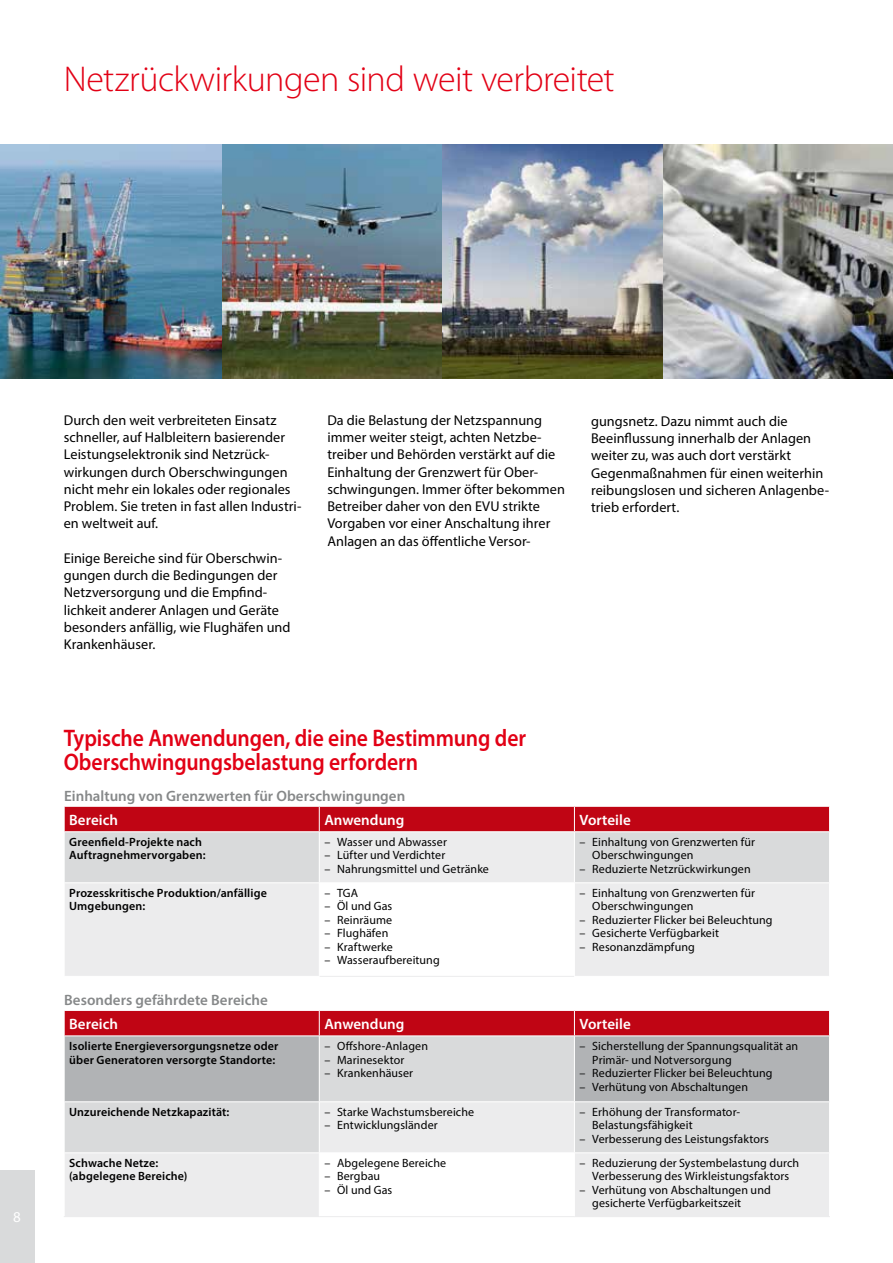
<style>
.page{position:relative;width:893px;height:1263px;background:#fff}
.page>*{position:absolute;margin:0;border:0;box-sizing:border-box;transform-origin:0 0}
.t1{font:300 36px "Myriad Pro";letter-spacing:-.015em;color:#e20015}
.t2{font:600 24px/24px "Myriad Pro";letter-spacing:-.005em;color:#e20015;scale:.9 1}
.t3{font:600 15px "Myriad Pro";letter-spacing:.005em;color:#868889}
.t4{font:600 15px "Myriad Pro";color:#fff}
.t5{font:15px "Myriad Pro";color:#fff}
.t6{font:14.25px/17.2px "Myriad Pro";letter-spacing:.005em;color:#000}
.t7{font:12px/13.5px "Myriad Pro";letter-spacing:.01em;color:#000}
.t8{font:600 12px/13.5px "Myriad Pro";letter-spacing:.01em;color:#000}
</style>
<div class="page">
<img style="left:0;top:144px;width:442px;height:234px">
<img style="left:442px;top:144px;width:451px;height:234px">
<div style="left:0;top:1170px;width:34px;height:93px;background:#d9dadb"></div>
<svg style="left:65px;top:832px;width:764px;height:384px;background:#e8e8e9"></svg>
<svg style="left:319px;top:883px;width:255px;height:333px"></svg>
<svg style="left:65px;top:1036px;width:764px;height:65px;background:#bec0c1"></svg>
<div style="left:64px;top:806px;width:766px;height:25px;background:#c00514"></div>
<hr style="left:319px;top:832px;width:1px;height:50px;background:#fff">
<hr style="left:574px;top:832px;width:1px;height:50px;background:#fff">
<hr style="left:64px;top:882px;width:255px;height:1px;background:#fff">
<hr style="left:319px;top:882px;width:255px;height:1px;background:#fff">
<hr style="left:319px;top:883px;width:1px;height:93px;background:#fff">
<hr style="left:574px;top:882px;width:256px;height:1px;background:#fff">
<hr style="left:574px;top:883px;width:1px;height:93px;background:#fff">
<hr style="left:64px;top:976px;width:256px;height:1px;background:#fff">
<hr style="left:574px;top:976px;width:256px;height:1px;background:#fff">
<hr style="left:320px;top:976px;width:254px;height:1px;background:#ececed">
<div style="left:64px;top:1010px;width:766px;height:25px;background:#c00514"></div>
<hr style="left:64px;top:1035px;width:255px;height:1px;background:#fff">
<hr style="left:319px;top:1035px;width:255px;height:1px;background:#fff">
<hr style="left:319px;top:1036px;width:1px;height:65px;background:#fff">
<hr style="left:574px;top:1035px;width:256px;height:1px;background:#fff">
<hr style="left:574px;top:1036px;width:1px;height:65px;background:#fff">
<hr style="left:64px;top:1101px;width:255px;height:1px;background:#fff">
<hr style="left:319px;top:1101px;width:255px;height:1px;background:#fff">
<hr style="left:319px;top:1102px;width:1px;height:50px;background:#fff">
<hr style="left:574px;top:1101px;width:256px;height:1px;background:#fff">
<hr style="left:574px;top:1102px;width:1px;height:50px;background:#fff">
<hr style="left:64px;top:1152px;width:255px;height:1px;background:#fff">
<hr style="left:319px;top:1152px;width:255px;height:1px;background:#fff">
<hr style="left:319px;top:1153px;width:1px;height:63px;background:#fff">
<hr style="left:574px;top:1152px;width:256px;height:1px;background:#fff">
<hr style="left:574px;top:1153px;width:1px;height:63px;background:#fff">
<hr style="left:64px;top:1216px;width:255px;height:1px;background:#ececed">
<hr style="left:319px;top:1216px;width:255px;height:1px;background:#ececed">
<hr style="left:574px;top:1216px;width:256px;height:1px;background:#ececed">
<h1 class="t1" style="left:64px;top:59px;width:552px">Netzrückwirkungen sind weit verbreitet</h1>
<p class="t5" style="left:13px;top:1208px;width:9px">8</p>
<p class="t6" style="left:64px;top:411px;width:239px">Durch den weit verbreiteten Einsatz schneller, auf Halbleitern basierender Leistungselektronik sind Netzrück&shy;wirkungen durch Oberschwingungen nicht mehr ein lokales oder regionales Problem. Sie treten in fast allen Industri&shy;en weltweit auf.</p>
<p class="t6" style="left:64px;top:549px;width:228px">Einige Bereiche sind für Oberschwin&shy;gungen durch die Bedingungen der<br>Netzversorgung und die Empfind&shy;lichkeit anderer Anlagen und Geräte besonders anfällig, wie Flughäfen und<br>Krankenhäuser.</p>
<p class="t6" style="left:327px;top:411px;width:239px">Da die Belastung der Netzspannung immer weiter steigt, achten Netzbe&shy;treiber und Behörden verstärkt auf die Einhaltung der Grenzwert für Ober&shy;schwingungen. Immer öfter bekommen Betreiber daher von den EVU strikte Vorgaben vor einer Anschaltung ihrer Anlagen an das öffentliche Versor-</p>
<p class="t6" style="left:591px;top:412px;width:240px">gungsnetz. Dazu nimmt auch die<br>Beeinflussung innerhalb der Anlagen weiter zu, was auch dort verstärkt<br>Gegenmaßnahmen für einen weiterhin reibungslosen und sicheren Anlagenbe&shy;trieb erfordert.</p>
<h2 class="t2" style="left:64px;top:725px;width:515px">Typische Anwendungen, die eine Bestimmung der<br>Oberschwingungsbelastung erfordern</h2>
<p class="t3" style="left:64px;top:786px;width:343px">Einhaltung von Grenzwerten für Oberschwingungen</p>
<p class="t4" style="left:69px;top:810px;width:50px">Bereich</p>
<p class="t4" style="left:324px;top:810px;width:82px">Anwendung</p>
<p class="t4" style="left:579px;top:810px;width:53px">Vorteile</p>
<p class="t8" style="left:69px;top:835px;width:138px">Greenfield-Projekte nach<br>Auftragnehmervorgaben:</p>
<p class="t7" style="left:324px;top:835px;width:124px">– Wasser und Abwasser</p>
<p class="t7" style="left:592px;top:835px;width:164px;text-indent:-13px">– Einhaltung von Grenzwerten für<br>Oberschwingungen</p>
<p class="t7" style="left:579px;top:862px;width:173px">– Reduzierte Netzrückwirkungen</p>
<p class="t7" style="left:324px;top:848px;width:122px">– Lüfter und Verdichter</p>
<p class="t7" style="left:324px;top:862px;width:166px">– Nahrungsmittel und Getränke</p>
<p class="t8" style="left:69px;top:886px;width:199px">Prozesskritische Produktion/anfällige<br>Umgebungen:</p>
<p class="t7" style="left:324px;top:886px;width:35px">– TGA</p>
<p class="t7" style="left:324px;top:899px;width:69px">– Öl und Gas</p>
<p class="t7" style="left:324px;top:913px;width:69px">– Reinräume</p>
<p class="t7" style="left:324px;top:926px;width:65px">– Flughäfen</p>
<p class="t7" style="left:324px;top:940px;width:70px">– Kraftwerke</p>
<p class="t7" style="left:324px;top:953px;width:117px">– Wasseraufbereitung</p>
<p class="t7" style="left:592px;top:886px;width:164px;text-indent:-13px">– Einhaltung von Grenzwerten für<br>Oberschwingungen</p>
<p class="t7" style="left:579px;top:913px;width:195px">– Reduzierter Flicker bei Beleuchtung</p>
<p class="t7" style="left:579px;top:926px;width:141px">– Gesicherte Verfügbarkeit</p>
<p class="t7" style="left:579px;top:940px;width:117px">– Resonanzdämpfung</p>
<p class="t3" style="left:64px;top:990px;width:205px">Besonders gefährdete Bereiche</p>
<p class="t4" style="left:69px;top:1014px;width:50px">Bereich</p>
<p class="t4" style="left:324px;top:1014px;width:82px">Anwendung</p>
<p class="t4" style="left:579px;top:1014px;width:53px">Vorteile</p>
<p class="t8" style="left:69px;top:1039px;width:211px">Isolierte Energieversorgungsnetze oder über Generatoren versorgte Standorte:</p>
<p class="t7" style="left:324px;top:1039px;width:105px">– Offshore-Anlagen</p>
<p class="t7" style="left:592px;top:1039px;width:207px;text-indent:-13px">– Sicherstellung der Spannungsqualität an<br>Primär- und Notversorgung</p>
<p class="t7" style="left:579px;top:1066px;width:195px">– Reduzierter Flicker bei Beleuchtung</p>
<p class="t7" style="left:579px;top:1079px;width:170px">– Verhütung von Abschaltungen</p>
<p class="t7" style="left:324px;top:1052px;width:81px">– Marinesektor</p>
<p class="t7" style="left:324px;top:1066px;width:90px">– Krankenhäuser</p>
<p class="t8" style="left:69px;top:1105px;width:162px">Unzureichende Netzkapazität:</p>
<p class="t7" style="left:324px;top:1105px;width:151px">– Starke Wachstumsbereiche</p>
<p class="t7" style="left:324px;top:1118px;width:115px">– Entwicklungsländer</p>
<p class="t8" style="left:69px;top:1156px;width:120px">Schwache Netze: (abgelegene Bereiche)</p>
<p class="t7" style="left:324px;top:1156px;width:123px">– Abgelegene Bereiche</p>
<p class="t7" style="left:324px;top:1169px;width:57px">– Bergbau</p>
<p class="t7" style="left:324px;top:1183px;width:69px">– Öl und Gas</p>
<p class="t7" style="left:592px;top:1105px;width:149px;text-indent:-13px">– Erhöhung der Transformator-<br>Belastungsfähigkeit</p>
<p class="t7" style="left:579px;top:1132px;width:191px">– Verbesserung des Leistungsfaktors</p>
<p class="t7" style="left:579px;top:1156px;width:221px;text-align:center">– Reduzierung der Systembelastung durch<br>Verbesserung des Wirkleistungsfaktors</p>
<p class="t7" style="left:592px;top:1183px;width:180px;text-indent:-13px">– Verhütung von Abschaltungen und gesicherte Verfügbarkeitszeit</p>
</div>
